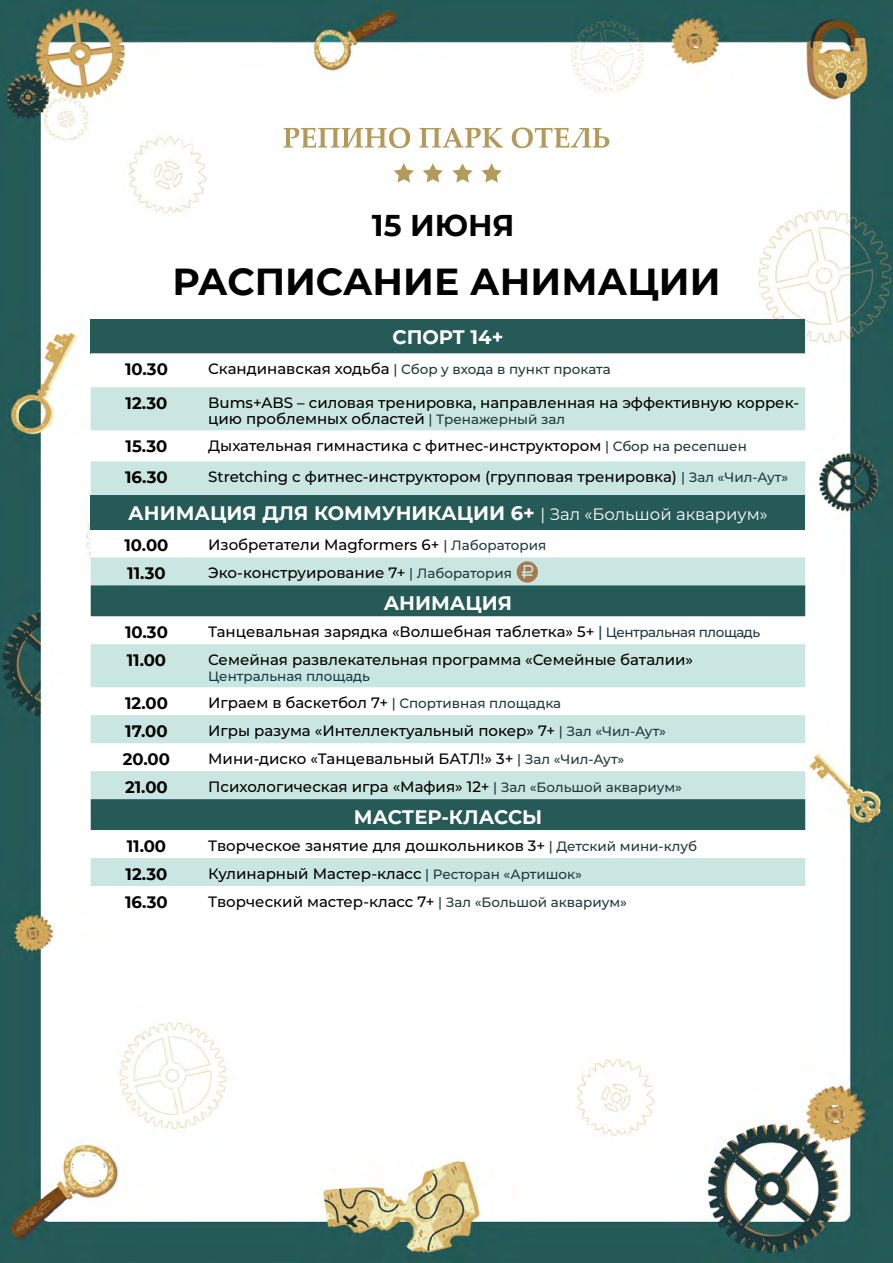
<style>
.page{position:relative;width:893px;height:1263px;background:#fff}
.page>*{position:absolute;margin:0;border:0;box-sizing:border-box;transform-origin:0 0}
.t1{font:700 37.5px "Montserrat";color:#000}
.t2{font:700 30px "Montserrat";color:#000}
.t3{font:700 19.5px "Montserrat";color:#fff}
.t4{font:700 16.5px "Montserrat";color:#000}
.t5{font:500 15px/16.5px "Montserrat";color:#000}
.t6{font:500 13.5px "Montserrat";color:#1e393b}
.s1{font-size:15px;color:#000}
.s2{font-size:13.5px;color:#1e393b}
.s3{font-weight:400;font-size:16.5px}
.s4{color:#1e393b}
</style>
<div class="page">
<img style="left:0;top:0;width:893px;height:1263px">
<svg style="left:284px;top:128px;width:126px;height:20px"></svg>
<svg style="left:419px;top:128px;width:84px;height:20px"></svg>
<svg style="left:512px;top:128px;width:97px;height:20px"></svg>
<svg style="left:394px;top:163px;width:20px;height:20px"></svg>
<svg style="left:423px;top:163px;width:20px;height:20px"></svg>
<svg style="left:452px;top:163px;width:21px;height:20px"></svg>
<svg style="left:481px;top:163px;width:21px;height:20px"></svg>
<div style="left:91px;top:319px;width:714px;height:34px;background:#265a57"></div>
<svg style="left:91px;top:353px;width:714px;height:108px"></svg>
<div style="left:91px;top:387px;width:714px;height:43px;background:#cae6e3"></div>
<svg style="left:91px;top:461px;width:714px;height:425px;fill:#cae6e3"></svg>
<div style="left:91px;top:495px;width:714px;height:34px;background:#265a57"></div>
<svg style="left:91px;top:585px;width:714px;height:245px"></svg>
<hr style="left:90px;top:430px;width:1px;height:31px;background:#fff">
<div style="left:91px;top:557px;width:714px;height:28px;background:#cae6e3"></div>
<h2 class="t2" style="left:372px;top:204px;width:144px">15 ИЮНЯ</h2>
<h1 class="t1" style="left:172px;top:254px;width:550px">РАСПИСАНИЕ АНИМАЦИИ</h1>
<h3 class="t3" style="left:393px;top:323px;width:112px">СПОРТ 14+</h3>
<p class="t4" style="left:125px;top:357px;width:44px">10.30</p>
<p class="t6" style="left:208px;top:360px;width:404px"><span class="s1">Скандинавская ходьба</span> | Сбор у входа в пункт проката</p>
<p class="t4" style="left:126px;top:392px;width:43px">12.30</p>
<p class="t5" style="left:208px;top:394px;width:592px">Bums+ABS – силовая тренировка, направленная на эффективную коррек&shy;цию проблемных областей <span class="s2">| Тренажерный зал</span></p>
<p class="t4" style="left:126px;top:435px;width:43px">15.30</p>
<p class="t5" style="left:208px;top:437px;width:540px">Дыхательная гимнастика с фитнес-инструктором <span class="s2">| Сбор на ресепшен</span></p>
<p class="t4" style="left:125px;top:466px;width:44px">16.30</p>
<p class="t5" style="left:208px;top:468px;width:582px">Stretching с фитнес-инструктором (групповая тренировка) <span class="s2">| Зал «Чил-Аут»</span></p>
<h3 class="t3" style="left:128px;top:499px;width:641px">АНИМАЦИЯ ДЛЯ КОММУНИКАЦИИ 6+ <span class="s3">| Зал «Большой аквариум»</span></h3>
<p class="t4" style="left:124px;top:534px;width:45px">10.00</p>
<p class="t5" style="left:208px;top:536px;width:340px">Изобретатели Magformers 6+ <span class="s2">| Лаборатория</span></p>
<p class="t4" style="left:127px;top:562px;width:40px">11.30</p>
<p class="t5" style="left:208px;top:564px;width:305px">Эко-конструирование 7+ <span class="s2">| Лаборатория</span></p>
<h3 class="t3" style="left:384px;top:589px;width:130px">АНИМАЦИЯ</h3>
<p class="t4" style="left:125px;top:620px;width:44px">10.30</p>
<p class="t5" style="left:208px;top:623px;width:554px">Танцевальная зарядка «Волшебная таблетка» 5+ <span class="s4">|</span> <span class="s2">Центральная площадь</span></p>
<p class="t4" style="left:127px;top:648px;width:41px">11.00</p>
<p class="t5" style="left:208px;top:651px;width:486px">Семейная развлекательная программа «Семейные баталии»</p>
<p class="t6" style="left:208px;top:667px;width:163px">Центральная площадь</p>
<p class="t4" style="left:125px;top:691px;width:44px">12.00</p>
<p class="t6" style="left:208px;top:693px;width:355px"><span class="s1">Играем в баскетбол 7+</span> | Спортивная площадка</p>
<p class="t4" style="left:125px;top:719px;width:44px">17.00</p>
<p class="t5" style="left:208px;top:721px;width:459px">Игры разума «Интеллектуальный покер» 7+ <span class="s2">| Зал «Чил-Аут»</span></p>
<p class="t4" style="left:123px;top:747px;width:49px">20.00</p>
<p class="t5" style="left:208px;top:749px;width:418px">Мини-диско «Танцевальный БАТЛ!» 3+ <span class="s2">| Зал «Чил-Аут»</span></p>
<p class="t4" style="left:125px;top:775px;width:44px">21.00</p>
<p class="t5" style="left:208px;top:777px;width:475px">Психологическая игра «Мафия» 12+ <span class="s2">| Зал «Большой аквариум»</span></p>
<h3 class="t3" style="left:354px;top:803px;width:190px">МАСТЕР-КЛАССЫ</h3>
<p class="t4" style="left:127px;top:834px;width:41px">11.00</p>
<p class="t5" style="left:208px;top:836px;width:490px">Творческое занятие для дошкольников 3+ <span class="s2">| Детский мини-клуб</span></p>
<p class="t4" style="left:126px;top:862px;width:43px">12.30</p>
<p class="t5" style="left:208px;top:864px;width:375px">Кулинарный Мастер-класс <span class="s2">| Ресторан «Артишок»</span></p>
<p class="t4" style="left:125px;top:890px;width:44px">16.30</p>
<p class="t5" style="left:208px;top:892px;width:420px">Творческий мастер-класс 7+ <span class="s2">| Зал «Большой аквариум»</span></p>
</div>
